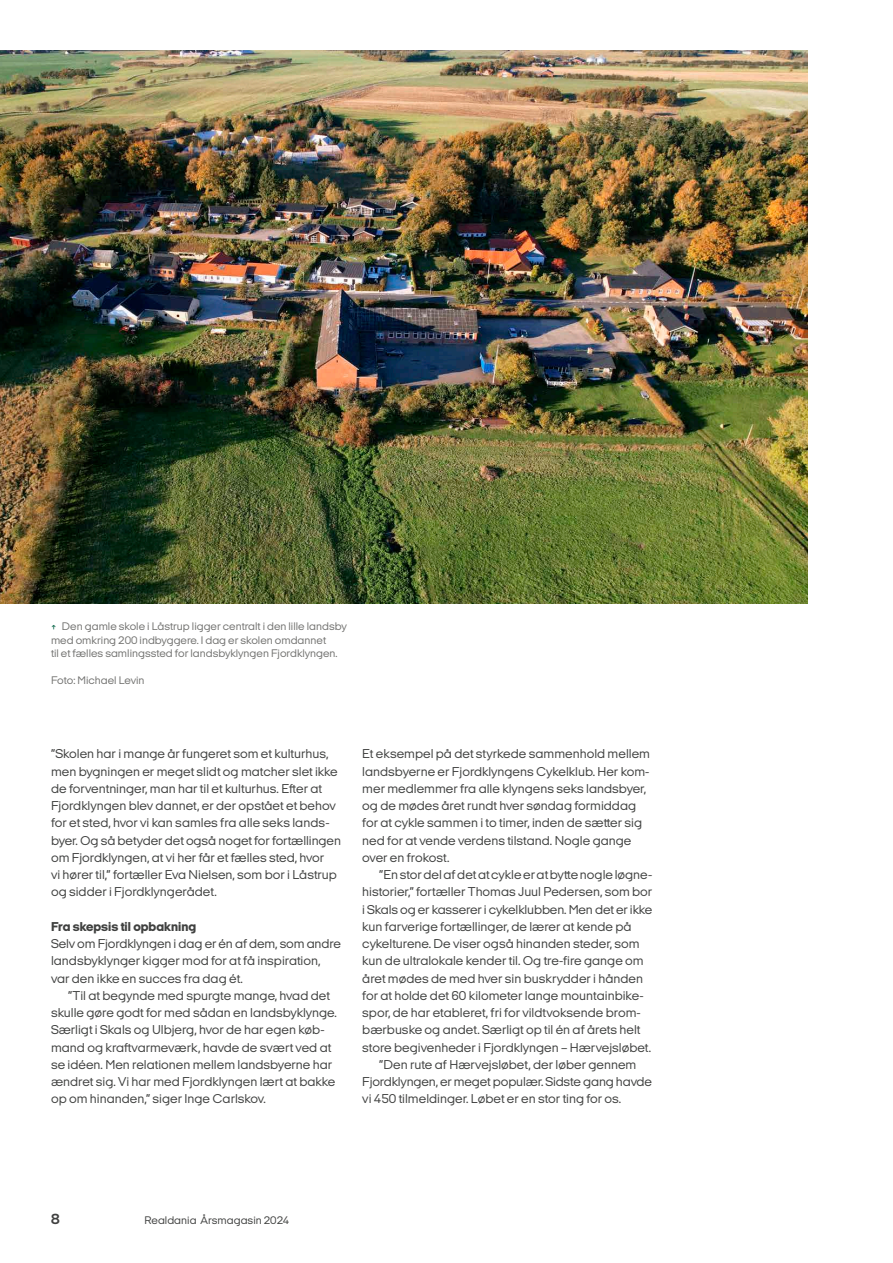
<style>
.page{position:relative;width:893px;height:1263px;background:#fff}
.page>*{position:absolute;margin:0;border:0;box-sizing:border-box;transform-origin:0 0}
.t1{font:700 15px "Italian Plate No 2 Expanded";color:#404140}
.t2{font:13.2px/17.2px "Italian Plate No 2 Expanded";color:#404140}
.t3{font:800 13.2px "Italian Plate No 2 Expanded";color:#404140}
.t4{font:11.25px/13.5px "Italian Plate No 2 Expanded";color:#727270}
.t5{font:11.25px "Italian Plate No 2 Expanded";color:#404140}
.s1{color:#006042}
</style>
<div class="page">
<img style="left:0;top:51px;width:808px;height:552px">
<p class="t4" style="left:51px;top:619px;width:297px"><span class="s1">↑</span> Den gamle skole i Låstrup ligger centralt i den lille landsby med omkring 200 indbyggere. I dag er skolen omdannet<br>til et fælles samlingssted for landsbyklyngen Fjordklyngen.</p>
<p class="t4" style="left:51px;top:673px;width:95px">Foto: Michael Levin</p>
<p class="t2" style="left:51px;top:745px;width:292px">”Skolen har i mange år fungeret som et kulturhus, men bygningen er meget slidt og matcher slet ikke de forventninger, man har til et kulturhus. Efter at Fjordklyngen blev dannet, er der opstået et behov for et sted, hvor vi kan samles fra alle seks lands&shy;byer. Og så betyder det også noget for fortællingen om Fjordklyngen, at vi her får et fælles sted, hvor<br>vi hører til,” fortæller Eva Nielsen, som bor i Låstrup og sidder i Fjordklyngerådet.</p>
<p class="t3" style="left:51px;top:917px;width:147px">Fra skepsis til opbakning</p>
<p class="t2" style="left:51px;top:935px;width:291px">Selv om Fjordklyngen i dag er én af dem, som andre landsbyklynger kigger mod for at få inspiration, var den ikke en succes fra dag ét.</p>
<p class="t2" style="left:51px;top:986px;width:287px;text-indent:17px">”Til at begynde med spurgte mange, hvad det skulle gøre godt for med sådan en landsbyklynge.<br>Særligt i Skals og Ulbjerg, hvor de har egen køb&shy;mand og kraftvarmeværk, havde de svært ved at se idéen. Men relationen mellem landsbyerne har ændret sig. Vi har med Fjordklyngen lært at bakke op om hinanden,” siger Inge Carlskov.</p>
<p class="t2" style="left:362px;top:745px;width:289px">Et eksempel på det styrkede sammenhold mellem landsbyerne er Fjordklyngens Cykelklub. Her kom&shy;mer medlemmer fra alle klyngens seks landsbyer, og de mødes året rundt hver søndag formiddag for at cykle sammen i to timer, inden de sætter sig ned for at vende verdens tilstand. Nogle gange over en frokost.</p>
<p class="t2" style="left:379px;top:866px;width:274px">”En stor del af det at cykle er at bytte nogle løgne-</p>
<p class="t2" style="left:362px;top:883px;width:291px">historier,” fortæller Thomas Juul Pedersen, som bor</p>
<p class="t2" style="left:362px;top:900px;width:291px">i Skals og er kasserer i cykelklubben. Men det er ikke</p>
<p class="t2" style="left:362px;top:917px;width:271px">kun farverige fortællinger, de lærer at kende på</p>
<p class="t2" style="left:362px;top:935px;width:279px">cykelturene. De viser også hinanden steder, som</p>
<p class="t2" style="left:362px;top:952px;width:283px">kun de ultralokale kender til. Og tre-fire gange om</p>
<p class="t2" style="left:362px;top:969px;width:282px">året mødes de med hver sin buskrydder i hånden</p>
<p class="t2" style="left:362px;top:986px;width:283px">for at holde det 60 kilometer lange mountainbike-</p>
<p class="t2" style="left:362px;top:1004px;width:280px">spor, de har etableret, fri for vildtvoksende brom-</p>
<p class="t2" style="left:362px;top:1021px;width:280px">bærbuske og andet. Særligt op til én af årets helt</p>
<p class="t2" style="left:362px;top:1038px;width:290px">store begivenheder i Fjordklyngen – Hærvejsløbet.</p>
<p class="t2" style="left:379px;top:1055px;width:259px">”Den rute af Hærvejsløbet, der løber gennem</p>
<p class="t2" style="left:362px;top:1073px;width:291px">Fjordklyngen, er meget populær. Sidste gang havde</p>
<p class="t2" style="left:362px;top:1090px;width:260px">vi 450 tilmeldinger. Løbet er en stor ting for os.</p>
<p class="t1" style="left:51px;top:1209px;width:10px">8</p>
<p class="t5" style="left:145px;top:1213px;width:146px">Realdania Årsmagasin 2024</p>
</div>
